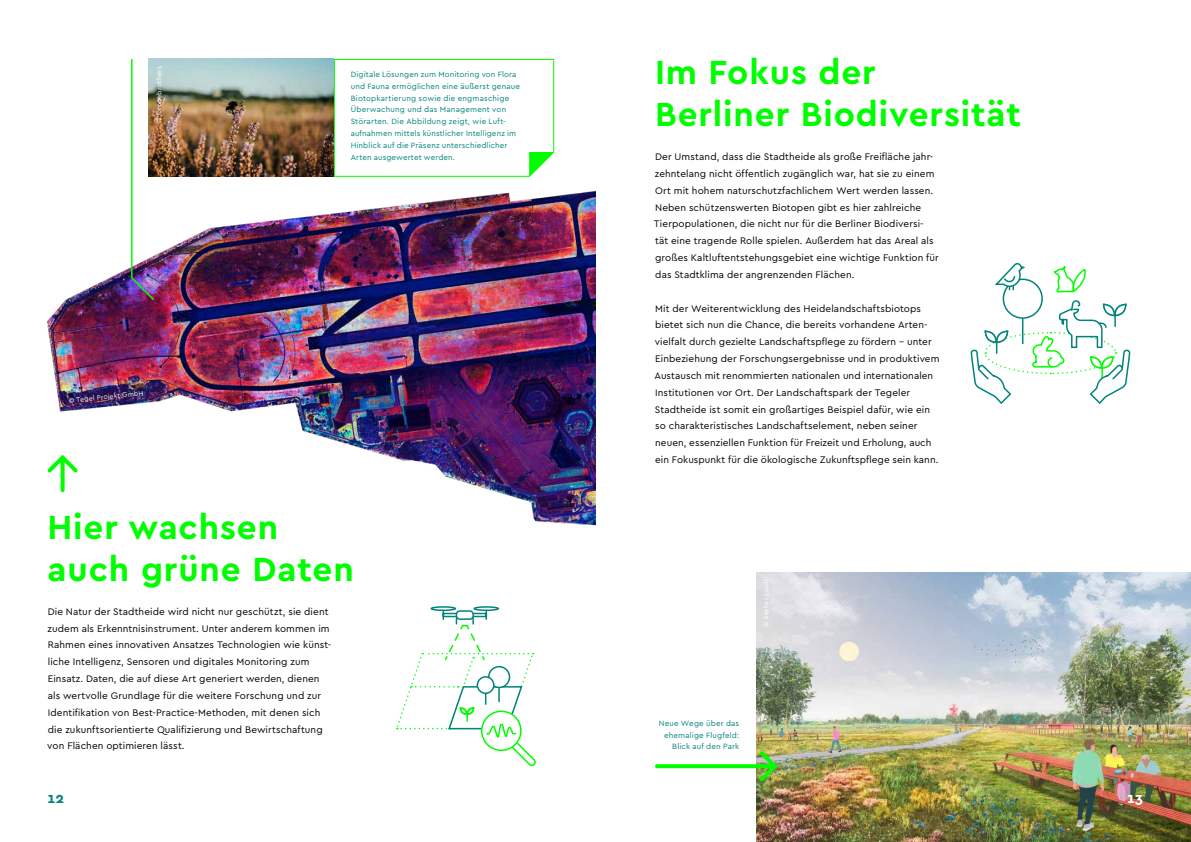
<style>
.page{position:relative;width:1191px;height:842px;background:#fff}
.page>*{position:absolute;margin:0;border:0;box-sizing:border-box;transform-origin:0 0}
.t1{font:700 35px/42.1px "Cera PRO";letter-spacing:.025em;color:#00fd00}
.t2{font:700 15px "Cera PRO";color:#00837b}
.t3{font:700 15px "Cera PRO";color:#fff}
.t4{font:10px/16.8px "Cera PRO";letter-spacing:.01em;color:#000}
.t5{font:8px/11.8px "Cera PRO";letter-spacing:.015em;color:#00837b}
.t6{font:7px "Cera PRO";letter-spacing:.025em;color:#fff}
</style>
<div class="page">
<img style="left:756px;top:572px;width:435px;height:270px">
<img style="left:48px;top:190px;width:547px;height:336px">
<img style="left:156px;top:59px;width:177px;height:118px">
<div style="left:430px;top:606px;width:26px;height:5px;border:2px solid #00837b;border-radius:50%"></div>
<div style="left:473px;top:606px;width:26px;height:5px;border:2px solid #00837b;border-radius:50%"></div>
<svg style="left:396px;top:609px;width:140px;height:158px"></svg>
<div style="left:456px;top:611px;width:17px;height:8px;background:#fff;border-radius:3px"></div>
<div style="left:456px;top:610px;width:18px;height:10px;border:2px solid #00837b;border-radius:3px"></div>
<svg style="left:47px;top:455px;width:31px;height:37px"></svg>
<img style="left:130px;top:58px;width:26px;height:244px">
<svg style="left:655px;top:751px;width:122px;height:30px"></svg>
<svg style="left:333px;top:58px;width:221px;height:119px"></svg>
<svg style="left:970px;top:263px;width:161px;height:141px"></svg>
<p class="t6" style="left:154px;top:123px;width:58px;rotate:-90deg">© Dronebrothers</p>
<p class="t6" style="left:68px;top:396px;width:77px;rotate:-6deg">© Tegel Projekt GmbH</p>
<p class="t5" style="left:351px;top:68px;width:171px">Digitale Lösungen zum Monitoring von Flora und Fauna ermöglichen eine äußerst genaue Biotopkartierung sowie die engmaschige Überwachung und das Management von Störarten. Die Abbildung zeigt, wie Luft&shy;aufnahmen mittels künstlicher Intelligenz im Hinblick auf die Präsenz unterschiedlicher Arten ausgewertet werden.</p>
<h1 class="t1" style="left:48px;top:505px;width:308px">Hier wachsen auch grüne Daten</h1>
<p class="t4" style="left:47px;top:602px;width:285px">Die Natur der Stadtheide wird nicht nur geschützt, sie dient zudem als Erkenntnisinstrument. Unter anderem kommen im Rahmen eines innovativen Ansatzes Technologien wie künst&shy;liche Intelligenz, Sensoren und digitales Monitoring zum Einsatz. Daten, die auf diese Art generiert werden, dienen als wertvolle Grundlage für die weitere Forschung und zur Identifikation von Best-Practice-Methoden, mit denen sich die zukunftsorientierte Qualifizierung und Bewirtschaftung von Flächen optimieren lässt.</p>
<h1 class="t1" style="left:655px;top:50px;width:367px">Im Fokus der<br>Berliner Biodiversität</h1>
<p class="t4" style="left:654px;top:148px;width:286px">Der Umstand, dass die Stadtheide als große Freifläche jahr&shy;zehntelang nicht öffentlich zugänglich war, hat sie zu einem Ort mit hohem naturschutzfachlichem Wert werden lassen.<br>Neben schützenswerten Biotopen gibt es hier zahlreiche Tierpopulationen, die nicht nur für die Berliner Biodiversi&shy;tät eine tragende Rolle spielen. Außerdem hat das Areal als großes Kaltluftentstehungsgebiet eine wichtige Funktion für das Stadtklima der angrenzenden Flächen.</p>
<p class="t4" style="left:654px;top:299px;width:286px">Mit der Weiterentwicklung des Heidelandschaftsbiotops bietet sich nun die Chance, die bereits vorhandene Arten&shy;vielfalt durch gezielte Landschaftspflege zu fördern – unter Einbeziehung der Forschungsergebnisse und in produktivem Austausch mit renommierten nationalen und internationalen Institutionen vor Ort. Der Landschaftspark der Tegeler Stadtheide ist somit ein großartiges Beispiel dafür, wie ein so charakteristisches Landschaftselement, neben seiner neuen, essenziellen Funktion für Freizeit und Erholung, auch ein Fokuspunkt für die ökologische Zukunftspflege sein kann.</p>
<p class="t6" style="left:761px;top:627px;width:49px;rotate:-90deg">© Atelier Loidl</p>
<p class="t5" style="left:659px;top:717px;width:82px;text-align:right">Neue Wege über das ehemalige Flugfeld:<br>Blick auf den Park</p>
<h2 class="t2" style="left:48px;top:788px;width:18px">12</h2>
<h2 class="t3" style="left:1127px;top:788px;width:18px">13</h2>
</div>
